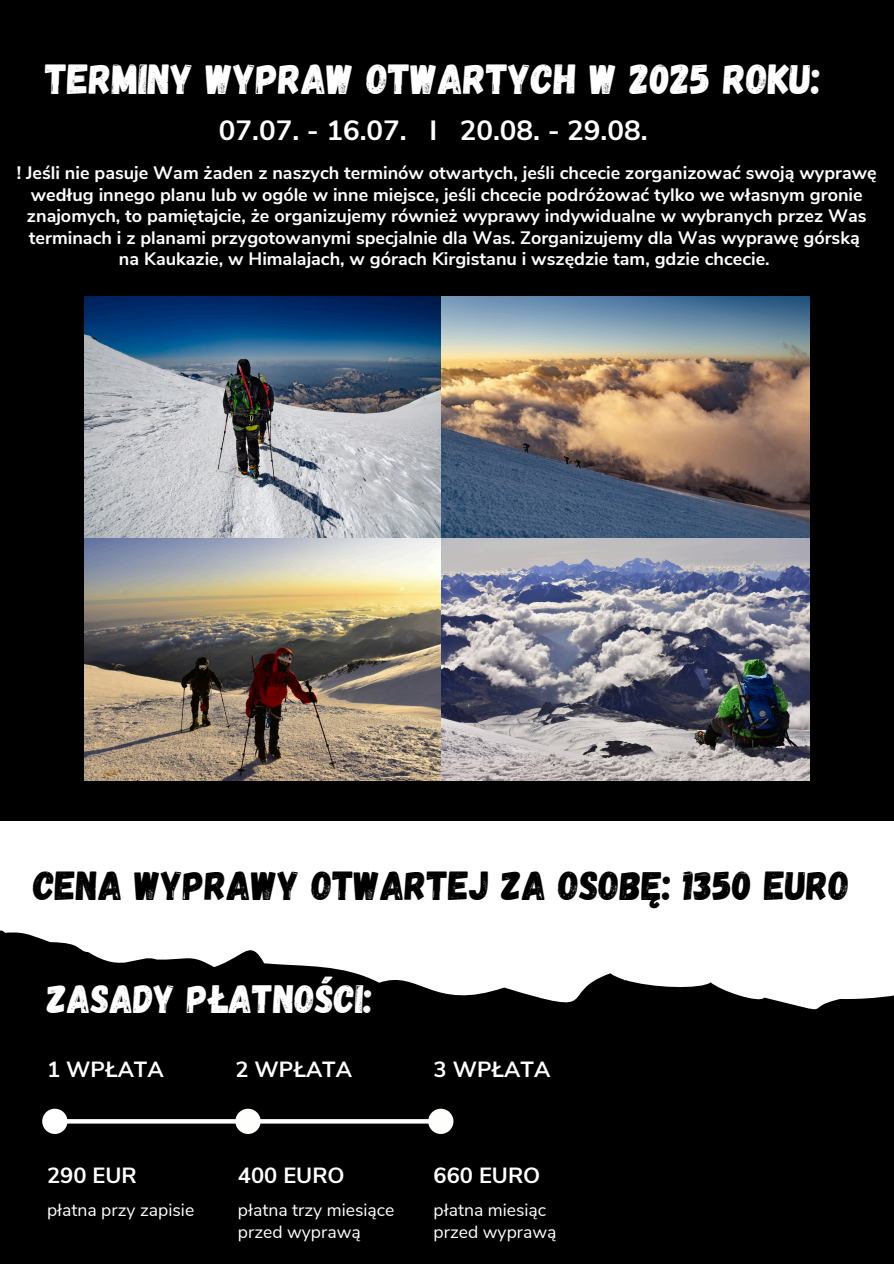
<style>
.page{position:relative;width:894px;height:1264px;background:#fff}
.page>*{position:absolute;margin:0;border:0;box-sizing:border-box;transform-origin:0 0}
.t1{font:42px "Gagalin";color:#fff}
.t2{font:40.5px "Gagalin";color:#000}
.t3{font:39.45px "Gagalin";color:#fff}
.t4{font:700 27.75px "Nunito Sans";color:#fff}
.t5{font:700 21.9px "Nunito Sans";color:#fff}
.t6{font:700 18px/21.3px "Nunito Sans";color:#fff;text-align:center}
.t7{font:17.55px/21.9px "Nunito Sans";color:#fff}
</style>
<div class="page">
<svg style="left:0;top:930px;width:893px;height:333px;background:#252525"></svg>
<svg style="left:67px;top:1119px;width:168px;height:4px"></svg>
<svg style="left:260px;top:1119px;width:168px;height:4px"></svg>
<div style="left:235px;top:1108px;width:25px;height:25px;background:#fefefd;border-radius:50%"></div>
<div style="left:428px;top:1108px;width:25px;height:25px;background:#fefefd;border-radius:50%"></div>
<div style="left:42px;top:1108px;width:25px;height:25px;background:#fff;border-radius:50%"></div>
<div style="left:705px;top:1204px;width:75px;height:22px;background:#000"></div>
<hr style="left:783px;top:1204px;width:3px;height:22px;background:#000">
<svg style="left:790px;top:1204px;width:10px;height:22px"></svg>
<div style="left:0;top:0;width:893px;height:820px;background:#000001"></div>
<img style="left:84px;top:296px;width:357px;height:484px">
<img style="left:441px;top:296px;width:368px;height:484px">
<p class="t1" style="left:45px;top:52px;width:776px">TERMINY WYPRAW OTWARTYCH W 2025 ROKU:</p>
<p class="t4" style="left:219px;top:112px;width:430px">07.07. - 16.07. I 20.08. - 29.08.</p>
<p class="t6" style="left:17px;top:163px;width:861px">! Jeśli nie pasuje Wam żaden z naszych terminów otwartych, jeśli chcecie zorganizować swoją wyprawę według innego planu lub w ogóle w inne miejsce, jeśli chcecie podróżować tylko we własnym gronie znajomych, to pamiętajcie, że organizujemy również wyprawy indywidualne w wybranych przez Was terminach i z planami przygotowanymi specjalnie dla Was. Zorganizujemy dla Was wyprawę górską<br>na Kaukazie, w Himalajach, w górach Kirgistanu i wszędzie tam, gdzie chcecie.</p>
<h3 class="t2" style="left:33px;top:859px;width:817px">CENA WYPRAWY OTWARTEJ ZA OSOBĘ: 1350 EURO</h3>
<h3 class="t3" style="left:47px;top:973px;width:327px">ZASADY PŁATNOŚCI:</h3>
<h1 class="t5" style="left:47px;top:1054px;width:118px">1 WPŁATA</h1>
<h2 class="t5" style="left:235px;top:1054px;width:118px">2 WPŁATA</h2>
<h4 class="t5" style="left:433px;top:1054px;width:118px">3 WPŁATA</h4>
<h1 class="t5" style="left:47px;top:1160px;width:91px">290 EUR</h1>
<h1 class="t7" style="left:47px;top:1199px;width:149px">płatna przy zapisie</h1>
<h3 class="t5" style="left:238px;top:1160px;width:108px">400 EURO</h3>
<h3 class="t7" style="left:238px;top:1199px;width:158px">płatna trzy miesiące przed wyprawą</h3>
<h3 class="t5" style="left:433px;top:1160px;width:108px">660 EURO</h3>
<h3 class="t7" style="left:433px;top:1199px;width:124px">płatna miesiąc przed wyprawą</h3>
</div>
